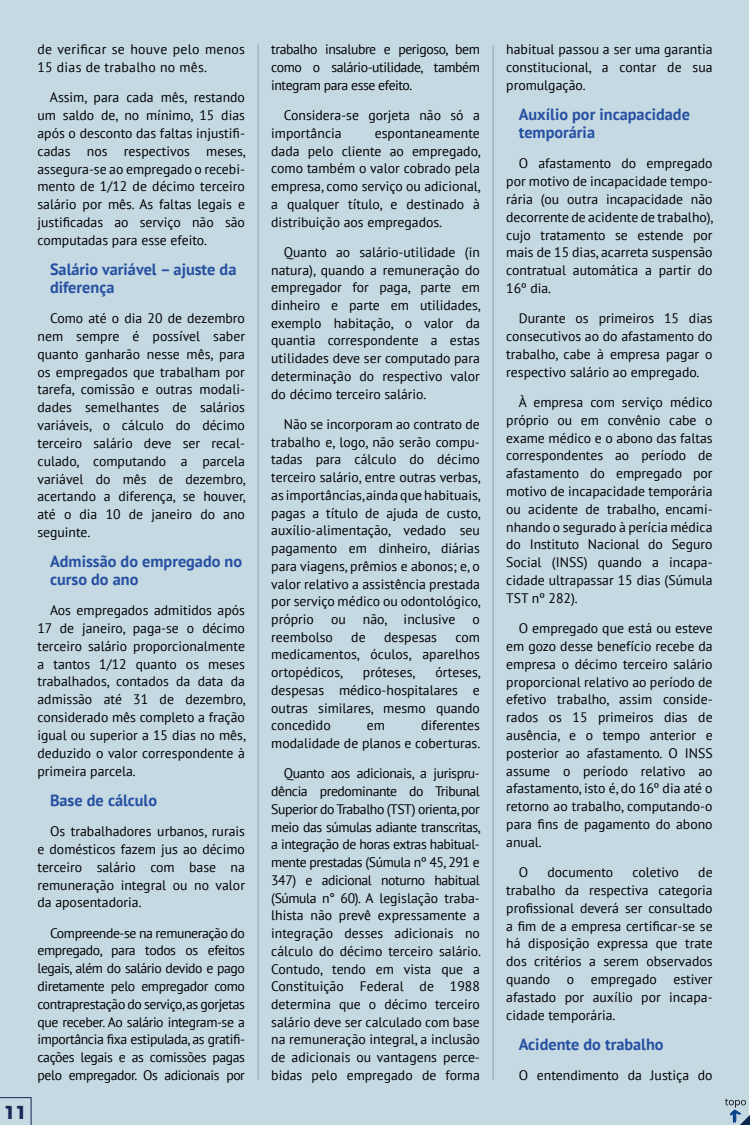
<style>
.page{position:relative;width:750px;height:1125px;background:#fff}
.page>*{position:absolute;margin:0;border:0;box-sizing:border-box;transform-origin:0 0}
.t1{font:700 18.75px "Montserrat";color:#1a2857}
.t2{font:700 16.25px/17.8px "PT Sans";color:#2750a2}
.t3{font:13.75px/17.8px "PT Sans";color:#000;text-align:justify}
.t4{font:13.75px/17.8px "PT Sans";letter-spacing:.02em;color:#000}
</style>
<div class="page">
<div style="left:0;top:0;width:749px;height:1125px;background:#c5d9e3"></div>
<hr style="left:258px;top:44px;width:1px;height:1036px;background:#000">
<hr style="left:493px;top:45px;width:1px;height:1035px;background:#000">
<svg style="left:0;top:1097px;width:31px;height:28px"></svg>
<svg style="left:725px;top:1099px;width:25px;height:26px"></svg>
<h1 class="t1" style="left:4px;top:1097px;width:24px">11</h1>
<p class="t4" style="left:38px;top:40px;width:209px">de verificar se houve pelo menos<br>15 dias de trabalho no mês.</p>
<p class="t3" style="left:38px;top:88px;width:210px;text-indent:12px">Assim, para cada mês, restando um saldo de, no mínimo, 15 dias após o desconto das faltas injustifi&shy;cadas nos respectivos meses, assegura-se ao empregado o recebi&shy;mento de 1/12 de décimo terceiro salário por mês. As faltas legais e justificadas ao serviço não são computadas para esse efeito.</p>
<p class="t2" style="left:50px;top:260px;width:188px">Salário variável – ajuste da diferença</p>
<p class="t3" style="left:38px;top:309px;width:210px;text-indent:12px">Como até o dia 20 de dezembro nem sempre é possível saber quanto ganharão nesse mês, para os empregados que trabalham por tarefa, comissão e outras modali&shy;dades semelhantes de salários variáveis, o cálculo do décimo terceiro salário deve ser recal&shy;culado, computando a parcela variável do mês de dezembro, acertando a diferença, se houver, até o dia 10 de janeiro do ano seguinte.</p>
<p class="t2" style="left:50px;top:552px;width:194px">Admissão do empregado no curso do ano</p>
<p class="t3" style="left:38px;top:601px;width:210px;text-indent:12px">Aos empregados admitidos após 17 de janeiro, paga-se o décimo terceiro salário proporcionalmente a tantos 1/12 quanto os meses trabalhados, contados da data da admissão até 31 de dezembro, considerado mês completo a fração igual ou superior a 15 dias no mês, deduzido o valor correspondente à primeira parcela.</p>
<p class="t2" style="left:50px;top:791px;width:109px">Base de cálculo</p>
<p class="t3" style="left:38px;top:822px;width:209px;text-indent:12px">Os trabalhadores urbanos, rurais e domésticos fazem jus ao décimo terceiro salário com base na remuneração integral ou no valor da aposentadoria.</p>
<p class="t3" style="left:38px;top:924px;width:209px;text-indent:12px">Compreende-se na remuneração do empregado, para todos os efeitos legais, além do salário devido e pago diretamente pelo empregador como contraprestação do serviço, as gorjetas que receber. Ao salário integram-se a importância fixa estipulada, as gratifi&shy;cações legais e as comissões pagas pelo empregador. Os adicionais por</p>
<p class="t3" style="left:271px;top:40px;width:210px">trabalho insalubre e perigoso, bem como o salário-utilidade, também integram para esse efeito.</p>
<p class="t3" style="left:271px;top:106px;width:210px;text-indent:12px">Considera-se gorjeta não só a importância</p>
<p class="t3" style="left:271px;top:124px;width:211px;text-indent:104px">espontaneamente dada pelo cliente ao empregado, como também o valor cobrado pela empresa, como serviço ou adicional, a qualquer título, e destinado à distribuição aos empregados.</p>
<p class="t3" style="left:271px;top:243px;width:211px;text-indent:12px">Quanto ao salário-utilidade (in natura), quando a remuneração do empregador for paga, parte em dinheiro e parte em utilidades, exemplo habitação, o valor da quantia correspondente a estas utilidades deve ser computado para determinação do respectivo valor do décimo terceiro salário.</p>
<p class="t3" style="left:271px;top:415px;width:211px;text-indent:12px">Não se incorporam ao contrato de trabalho e, logo, não serão compu&shy;tadas para cálculo do décimo terceiro salário, entre outras verbas, as importâncias, ainda que habituais, pagas a título de ajuda de custo, auxílio-alimentação, vedado seu pagamento em dinheiro, diárias para viagens, prêmios e abonos; e, o valor relativo a assistência prestada por serviço médico ou odontológico, próprio ou não, inclusive o reembolso</p>
<p class="t3" style="left:351px;top:628px;width:16px">de</p>
<p class="t3" style="left:384px;top:628px;width:54px">despesas</p>
<p class="t3" style="left:271px;top:628px;width:210px;text-indent:184px">com medicamentos, óculos, aparelhos ortopédicos,</p>
<p class="t3" style="left:271px;top:663px;width:211px;text-indent:164px">órteses, despesas médico-hospitalares e outras similares, mesmo quando concedido</p>
<p class="t3" style="left:363px;top:663px;width:54px">próteses,</p>
<p class="t3" style="left:271px;top:716px;width:211px;text-align:right">diferentes<br>modalidade de planos e coberturas.</p>
<p class="t3" style="left:271px;top:764px;width:211px;text-indent:12px">Quanto aos adicionais, a jurispru&shy;dência predominante do Tribunal Superior do Trabalho (TST) orienta, por meio das súmulas adiante transcritas, a integração de horas extras habitual&shy;mente prestadas (Súmula nº 45, 291 e 347) e adicional noturno habitual (Súmula n° 60). A legislação traba&shy;lhista não prevê expressamente a integração desses adicionais no cálculo do décimo terceiro salário.<br>Contudo, tendo em vista que a Constituição Federal de 1988 determina que o décimo terceiro salário deve ser calculado com base na remuneração integral, a inclusão de adicionais ou vantagens perce&shy;bidas pelo empregado de forma</p>
<p class="t3" style="left:367px;top:716px;width:20px">em</p>
<p class="t3" style="left:506px;top:40px;width:208px">habitual passou a ser uma garantia constitucional, a contar de sua promulgação.</p>
<p class="t2" style="left:519px;top:105px;width:173px">Auxílio por incapacidade temporária</p>
<p class="t3" style="left:506px;top:154px;width:209px;text-indent:12px">O afastamento do empregado por motivo de incapacidade tempo&shy;rária (ou outra incapacidade não decorrente de acidente de trabalho), cujo tratamento se estende por mais de 15 dias, acarreta suspensão contratual automática a partir do 16º dia.</p>
<p class="t3" style="left:506px;top:309px;width:208px;text-indent:12px">Durante os primeiros 15 dias consecutivos ao do afastamento do trabalho, cabe à empresa pagar o respectivo salário ao empregado.</p>
<p class="t3" style="left:506px;top:393px;width:208px;text-indent:12px">À empresa com serviço médico próprio ou em convênio cabe o exame médico e o abono das faltas correspondentes ao período de afastamento do empregado por motivo de incapacidade temporária ou acidente de trabalho, encami&shy;nhando o segurado à perícia médica do Instituto Nacional do Seguro Social (INSS) quando a incapa&shy;cidade ultrapassar 15 dias (Súmula TST nº 282).</p>
<p class="t3" style="left:506px;top:619px;width:208px;text-indent:12px">O empregado que está ou esteve em gozo desse benefício recebe da empresa o décimo terceiro salário proporcional relativo ao período de efetivo trabalho, assim conside&shy;rados os 15 primeiros dias de ausência, e o tempo anterior e posterior ao afastamento. O INSS assume o período relativo ao afastamento, isto é, do 16º dia até o retorno ao trabalho, computando-o para fins de pagamento do abono anual.</p>
<p class="t3" style="left:519px;top:863px;width:11px">O</p>
<p class="t3" style="left:547px;top:863px;width:67px">documento</p>
<p class="t3" style="left:633px;top:863px;width:48px">coletivo</p>
<p class="t3" style="left:506px;top:863px;width:208px;text-indent:192px">de trabalho da respectiva categoria profissional deverá ser consultado a fim de a empresa certificar-se se há disposição expressa que trate dos critérios a serem observados quando o empregado estiver afastado por auxílio por incapa&shy;cidade temporária.</p>
<p class="t2" style="left:519px;top:1035px;width:146px">Acidente do trabalho</p>
<p class="t3" style="left:519px;top:1066px;width:195px">O entendimento da Justiça do</p>
</div>
